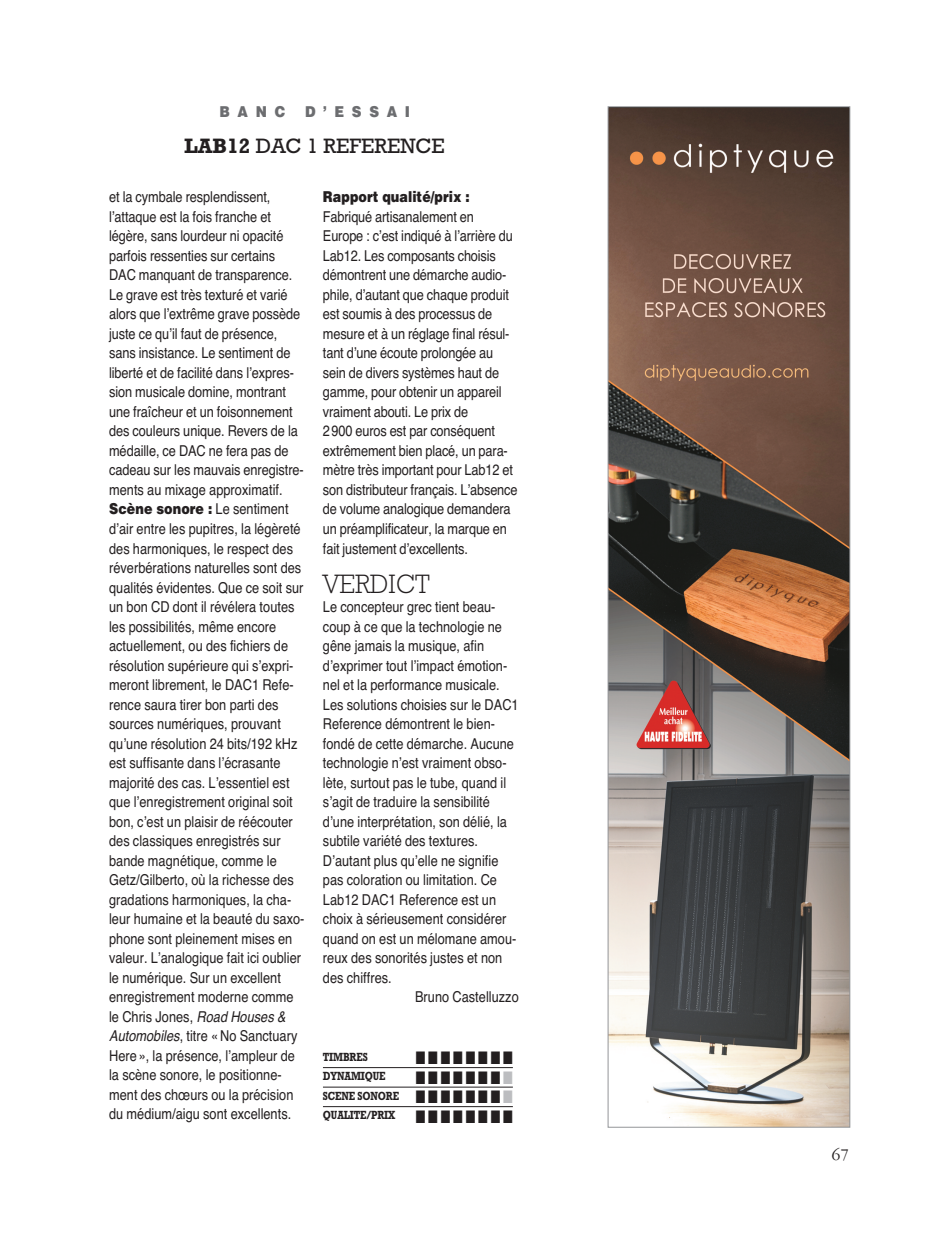
<style>
.page{position:relative;width:936px;height:1234px;background:#fff}
.page>*{position:absolute;margin:0;border:0;box-sizing:border-box;transform-origin:0 0}
.t1{font:300 27px "Rockwell";color:#231f20;scale:.95 1}
.t2{font:21.15px "Rockwell";color:#231f20}
.t3{font:18px "Zapf Dingbats";color:#231f20;scale:.7 1}
.t4{font:18px "Garamond Three";color:#231f20}
.t5{font:15px/19.5px "Helvetica";letter-spacing:.005em;color:#231f20;scale:.85 1}
.t6{font:900 15px "Helvetica";letter-spacing:.005em;color:#231f20;scale:.85 1}
.t7{font:900 15px "Helvetica";letter-spacing:.565em;color:#6c6d70;scale:.9 1}
.t8{font:700 12px/19.5px "Rockwell";letter-spacing:-.015em;color:#231f20;scale:.8 1}
.s1{font-weight:700}
.s2{font-weight:900}
.s3{font-style:italic}
.s4{color:#bcbdc0}
</style>
<div class="page">
<hr style="left:323px;top:1067px;width:190px;height:1px;background:#231f20">
<hr style="left:323px;top:1086px;width:190px;height:1px;background:#231f20">
<hr style="left:323px;top:1106px;width:190px;height:1px;background:#231f20">
<img style="left:609px;top:108px;width:239px;height:1017px">
<div style="left:607px;top:106px;width:243px;height:1021px;border:1px solid #939598"></div>
<p class="t7" style="left:219px;top:103px;width:75px">BANC</p>
<p class="t7" style="left:305px;top:103px;width:118px">D’ESSAI</p>
<h2 class="t2" style="left:184px;top:138px;width:262px"><span class="s1">LAB12</span> DAC 1 REFERENCE</h2>
<p class="t5" style="left:109px;top:187px;width:231px">et la cymbale resplendissent, l’attaque est la fois franche et légère, sans lourdeur ni opacité parfois ressenties sur certains<br>DAC manquant de transparence.<br>Le grave est très texturé et varié alors que l’extrême grave possède juste ce qu’il faut de présence, sans insistance. Le sentiment de liberté et de facilité dans l’expres&shy;sion musicale domine, montrant une fraîcheur et un foisonnement des couleurs unique. Revers de la médaille, ce DAC ne fera pas de cadeau sur les mauvais enregistre&shy;ments au mixage approximatif.<br><span class="s2">Scène sonore :</span> Le sentiment d’air entre les pupitres, la légèreté des harmoniques, le respect des réverbérations naturelles sont des qualités évidentes. Que ce soit sur un bon CD dont il révélera toutes les possibilités, même encore actuellement, ou des fichiers de résolution supérieure qui s’expri&shy;meront librement, le DAC1 Refe&shy;rence saura tirer bon parti des sources numériques, prouvant qu’une résolution 24 bits/192 kHz est suffisante dans l’écrasante majorité des cas. L’essentiel est que l’enregistrement original soit bon, c’est un plaisir de réécouter des classiques enregistrés sur bande magnétique, comme le<br>Getz/Gilberto, où la richesse des gradations harmoniques, la cha&shy;leur humaine et la beauté du saxo&shy;phone sont pleinement mises en valeur. L’analogique fait ici oublier le numérique. Sur un excellent enregistrement moderne comme le Chris Jones, <span class="s3">Road Houses &amp;<br>Automobiles</span>, titre «No Sanctuary<br>Here», la présence, l’ampleur de la scène sonore, le positionne&shy;ment des chœurs ou la précision du médium/aigu sont excellents.</p>
<p class="t6" style="left:323px;top:188px;width:174px">Rapport qualité/prix :</p>
<p class="t5" style="left:323px;top:207px;width:230px">Fabriqué artisanalement en<br>Europe : c’est indiqué à l’arrière du<br>Lab12. Les composants choisis démontrent une démarche audio&shy;phile, d’autant que chaque produit est soumis à des processus de mesure et à un réglage final résul&shy;tant d’une écoute prolongée au sein de divers systèmes haut de gamme, pour obtenir un appareil vraiment abouti. Le prix de<br>2900 euros est par conséquent extrêmement bien placé, un para&shy;mètre très important pour Lab12 et son distributeur français. L’absence de volume analogique demandera un préamplificateur, la marque en fait justement d’excellents.</p>
<h1 class="t1" style="left:323px;top:574px;width:114px">VERDICT</h1>
<p class="t5" style="left:323px;top:597px;width:204px">Le concepteur grec tient beau-</p>
<p class="t5" style="left:323px;top:616px;width:212px">coup à ce que la technologie ne</p>
<p class="t5" style="left:323px;top:636px;width:191px">gêne jamais la musique, afin</p>
<p class="t5" style="left:323px;top:655px;width:218px">d’exprimer tout l’impact émotion-</p>
<p class="t5" style="left:323px;top:675px;width:209px">nel et la performance musicale.</p>
<p class="t5" style="left:323px;top:694px;width:232px">Les solutions choisies sur le DAC1</p>
<p class="t5" style="left:323px;top:714px;width:204px">Reference démontrent le bien-</p>
<p class="t5" style="left:323px;top:733px;width:226px">fondé de cette démarche. Aucune</p>
<p class="t5" style="left:323px;top:753px;width:217px">technologie n’est vraiment obso-</p>
<p class="t5" style="left:323px;top:772px;width:217px">lète, surtout pas le tube, quand il</p>
<p class="t5" style="left:323px;top:792px;width:198px">s’agit de traduire la sensibilité</p>
<p class="t5" style="left:323px;top:811px;width:218px">d’une interprétation, son délié, la</p>
<p class="t5" style="left:323px;top:831px;width:184px">subtile variété des textures.</p>
<p class="t5" style="left:323px;top:850px;width:208px">D’autant plus qu’elle ne signifie</p>
<p class="t5" style="left:323px;top:870px;width:206px">pas coloration ou limitation. Ce</p>
<p class="t5" style="left:323px;top:889px;width:205px">Lab12 DAC1 Reference est un</p>
<p class="t5" style="left:323px;top:909px;width:217px">choix à sérieusement considérer</p>
<p class="t5" style="left:323px;top:928px;width:229px">quand on est un mélomane amou-</p>
<p class="t5" style="left:323px;top:948px;width:212px">reux des sonorités justes et non</p>
<p class="t5" style="left:323px;top:967px;width:82px">des chiffres.</p>
<p class="t5" style="left:415px;top:987px;width:123px">Bruno Castelluzzo</p>
<p class="t8" style="left:323px;top:1048px;width:58px">TIMBRES</p>
<p class="t3" style="left:416px;top:1047px;width:140px">■■■■■■■■</p>
<p class="t8" style="left:323px;top:1067px;width:80px">DYNAMIQUE</p>
<p class="t3" style="left:416px;top:1066px;width:140px">■■■■■■■<span class="s4">■</span></p>
<p class="t8" style="left:323px;top:1087px;width:239px">SCENESONORE ■■■■■■■<span class="s4">■<br></span>QUALITE/PRIX ■ ■ ■ ■ ■ ■ ■ ■</p>
<p class="t4" style="left:831px;top:1147px;width:19px">67</p>
</div>
